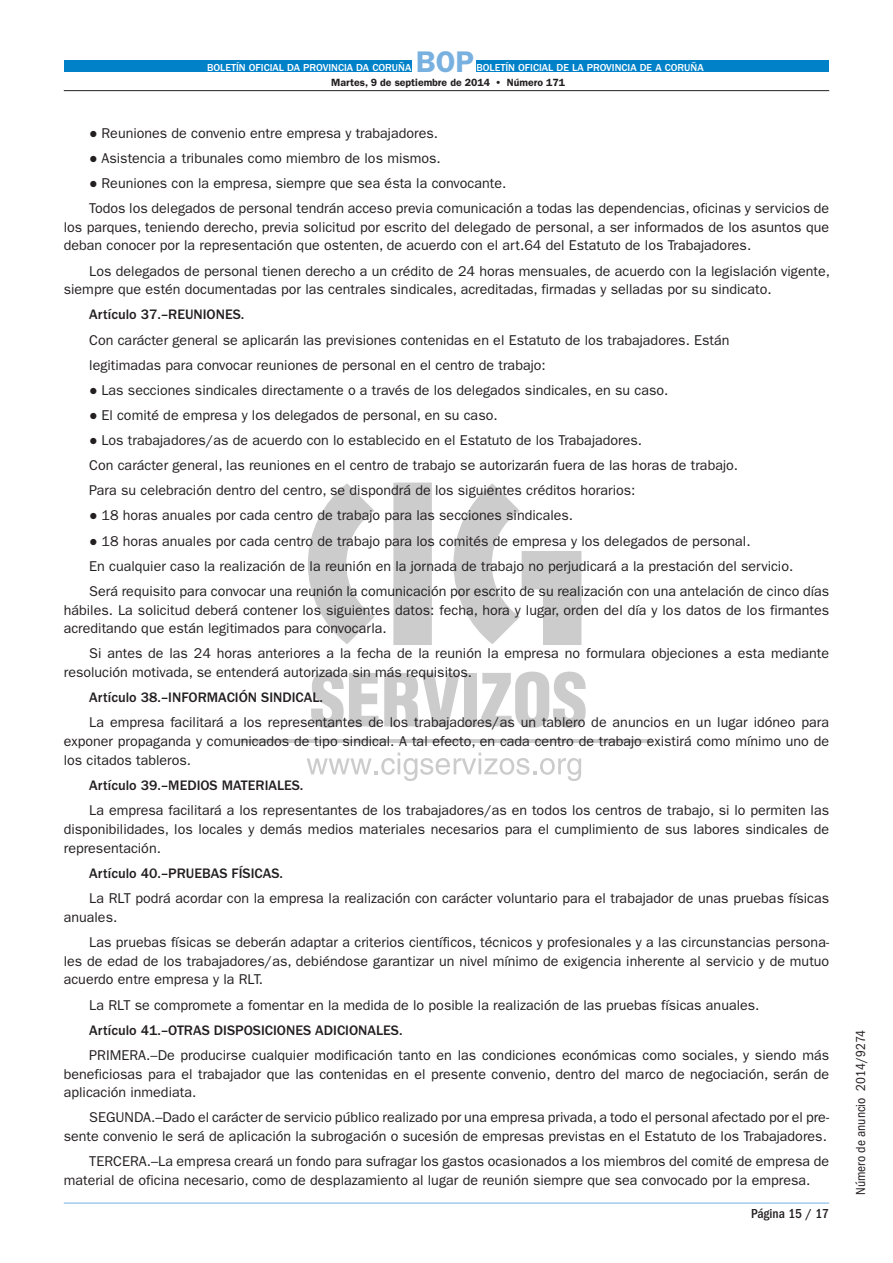
<style>
.page{position:relative;width:893px;height:1263px;background:#fff}
.page>*{position:absolute;margin:0;border:0;box-sizing:border-box;transform-origin:0 0}
.t1{font:600 30px "ITC Franklin Gothic Std";color:#78b1df}
.t2{font:14.25px/18.8px "ITC Franklin Gothic Std";color:#231f20}
.t3{font:500 14.25px "ITC Franklin Gothic Std";color:#231f20}
.t4{font:condensed 13.5px "ITC Franklin Gothic Std";color:#231f20}
.t5{font:500 condensed 13.5px "ITC Franklin Gothic Std";color:#231f20}
.t6{font:500 10.5px "ITC Franklin Gothic Std";color:#fff}
.t7{font:600 10.5px "ITC Franklin Gothic Std";color:#231f20}
.s1{font-family:"Franklin Gothic";font-weight:500}
</style>
<div class="page">
<svg style="left:308px;top:483px;width:273px;height:162px"></svg>
<hr style="left:240px;top:739px;width:411px;height:3px;background:#ccc">
<svg style="left:307px;top:752px;width:274px;height:29px"></svg>
<svg style="left:311px;top:672px;width:149px;height:56px"></svg>
<div style="left:464px;top:673px;width:13px;height:53px;background:#ccc"></div>
<svg style="left:481px;top:672px;width:105px;height:56px"></svg>
<div style="left:64px;top:60px;width:347px;height:12px;background:#0081c8"></div>
<div style="left:476px;top:60px;width:353px;height:12px;background:#0081c8"></div>
<hr style="left:64px;top:90px;width:765px;height:1px;background:#231f20">
<hr style="left:64px;top:1203px;width:765px;height:1px;background:#76b1df">
<p class="t6" style="left:207px;top:62px;width:206px">BOLETÍN OFICIAL DA PROVINCIA DA CORUÑA</p>
<h1 class="t1" style="left:416px;top:44px;width:60px">BOP</h1>
<p class="t6" style="left:476px;top:62px;width:229px">BOLETÍN OFICIAL DE LA PROVINCIA DE A CORUÑA</p>
<p class="t7" style="left:331px;top:76px;width:235px">Martes, 9 de septiembre de 2014 • Número 171</p>
<p class="t2" style="left:89px;top:123px;width:350px"><span class="s1">●</span> Reuniones de convenio entre empresa y trabajadores.</p>
<p class="t2" style="left:89px;top:149px;width:353px"><span class="s1">●</span> Asistencia a tribunales como miembro de los mismos.</p>
<p class="t2" style="left:89px;top:171px;width:741px;line-height:25px"><span class="s1">●</span> Reuniones con la empresa, siempre que sea ésta la convocante.<br>Todos los delegados de personal tendrán acceso previa comunicación a todas las dependencias, oficinas y servicios de</p>
<p class="t2" style="left:64px;top:218px;width:767px">los parques, teniendo derecho, previa solicitud por escrito del delegado de personal, a ser informados de los asuntos que deban conocer por la representación que ostenten, de acuerdo con el art.64 del Estatuto de los Trabajadores.</p>
<p class="t2" style="left:64px;top:261px;width:768px;text-indent:26px">Los delegados de personal tienen derecho a un crédito de 24 horas mensuales, de acuerdo con la legislación vigente, siempre que estén documentadas por las centrales sindicales, acreditadas, firmadas y selladas por su sindicato.</p>
<p class="t3" style="left:89px;top:307px;width:157px">Artículo 37.–REUNIONES.</p>
<p class="t2" style="left:89px;top:327px;width:642px;line-height:25px">Con carácter general se aplicarán las previsiones contenidas en el Estatuto de los trabajadores. Están legitimadas para convocar reuniones de personal en el centro de trabajo:</p>
<p class="t2" style="left:89px;top:381px;width:581px"><span class="s1">●</span> Las secciones sindicales directamente o a través de los delegados sindicales, en su caso.</p>
<p class="t2" style="left:89px;top:406px;width:410px"><span class="s1">●</span> El comité de empresa y los delegados de personal, en su caso.</p>
<p class="t2" style="left:89px;top:428px;width:650px;line-height:25px"><span class="s1">●</span> Los trabajadores/as de acuerdo con lo establecido en el Estatuto de los Trabajadores.<br>Con carácter general, las reuniones en el centro de trabajo se autorizarán fuera de las horas de trabajo.<br>Para su celebración dentro del centro, se dispondrá de los siguientes créditos horarios:</p>
<p class="t2" style="left:89px;top:506px;width:485px"><span class="s1">●</span> 18 horas anuales por cada centro de trabajo para las secciones sindicales.</p>
<p class="t2" style="left:89px;top:528px;width:741px;line-height:25px"><span class="s1">●</span> 18 horas anuales por cada centro de trabajo para los comités de empresa y los delegados de personal.<br>En cualquier caso la realización de la reunión en la jornada de trabajo no perjudicará a la prestación del servicio.<br>Será requisito para convocar una reunión la comunicación por escrito de su realización con una antelación de cinco días</p>
<p class="t2" style="left:64px;top:600px;width:767px">hábiles. La solicitud deberá contener los siguientes datos: fecha, hora y lugar, orden del día y los datos de los firmantes acreditando que están legitimados para convocarla.</p>
<p class="t2" style="left:64px;top:644px;width:767px;text-indent:26px">Si antes de las 24 horas anteriores a la fecha de la reunión la empresa no formulara objeciones a esta mediante resolución motivada, se entenderá autorizada sin más requisitos.</p>
<p class="t3" style="left:89px;top:690px;width:235px">Artículo 38.–INFORMACIÓN SINDICAL.</p>
<p class="t2" style="left:64px;top:713px;width:767px;text-align:justify;text-indent:26px">La empresa facilitará a los representantes de los trabajadores/as un tablero de anuncios en un lugar idóneo para exponer propaganda y comunicados de tipo sindical. A tal efecto, en cada centro de trabajo existirá como mínimo uno de los citados tableros.</p>
<p class="t3" style="left:89px;top:777px;width:216px">Artículo 39.–MEDIOS MATERIALES.</p>
<p class="t2" style="left:64px;top:801px;width:767px;text-align:justify;text-indent:26px">La empresa facilitará a los representantes de los trabajadores/as en todos los centros de trabajo, si lo permiten las disponibilidades, los locales y demás medios materiales necesarios para el cumplimiento de sus labores sindicales de representación.</p>
<p class="t3" style="left:89px;top:865px;width:195px">Artículo 40.–PRUEBAS FÍSICAS.</p>
<p class="t2" style="left:64px;top:889px;width:767px;text-indent:26px">La RLT podrá acordar con la empresa la realización con carácter voluntario para el trabajador de unas pruebas físicas anuales.</p>
<p class="t2" style="left:64px;top:933px;width:767px;text-align:justify;text-indent:26px">Las pruebas físicas se deberán adaptar a criterios científicos, técnicos y profesionales y a las circunstancias persona&shy;les de edad de los trabajadores/as, debiéndose garantizar un nivel mínimo de exigencia inherente al servicio y de mutuo acuerdo entre empresa y la RLT.</p>
<p class="t2" style="left:89px;top:995px;width:672px">La RLT se compromete a fomentar en la medida de lo posible la realización de las pruebas físicas anuales.</p>
<p class="t3" style="left:89px;top:1022px;width:315px">Artículo 41.–OTRAS DISPOSICIONES ADICIONALES.</p>
<p class="t2" style="left:64px;top:1046px;width:767px;text-align:justify;text-indent:26px">PRIMERA.–De producirse cualquier modificación tanto en las condiciones económicas como sociales, y siendo más beneficiosas para el trabajador que las contenidas en el presente convenio, dentro del marco de negociación, serán de aplicación inmediata.</p>
<p class="t2" style="left:64px;top:1108px;width:767px;text-align:right">SEGUNDA.–Dado el carácter de servicio público realizado por una empresa privada, a todo el personal afectado por el pre&shy;sente convenio le será de aplicación la subrogación o sucesión de empresas previstas en el Estatuto de los Trabajadores.</p>
<p class="t2" style="left:64px;top:1152px;width:767px;text-indent:26px">TERCERA.–La empresa creará un fondo para sufragar los gastos ocasionados a los miembros del comité de empresa de material de oficina necesario, como de desplazamiento al lugar de reunión siempre que sea convocado por la empresa.</p>
<p class="t5" style="left:751px;top:1206px;width:80px">Página 15 / 17</p>
<p class="t4" style="left:853px;top:1195px;width:167px;rotate:-90deg">Número de anuncio 2014/9274</p>
</div>
